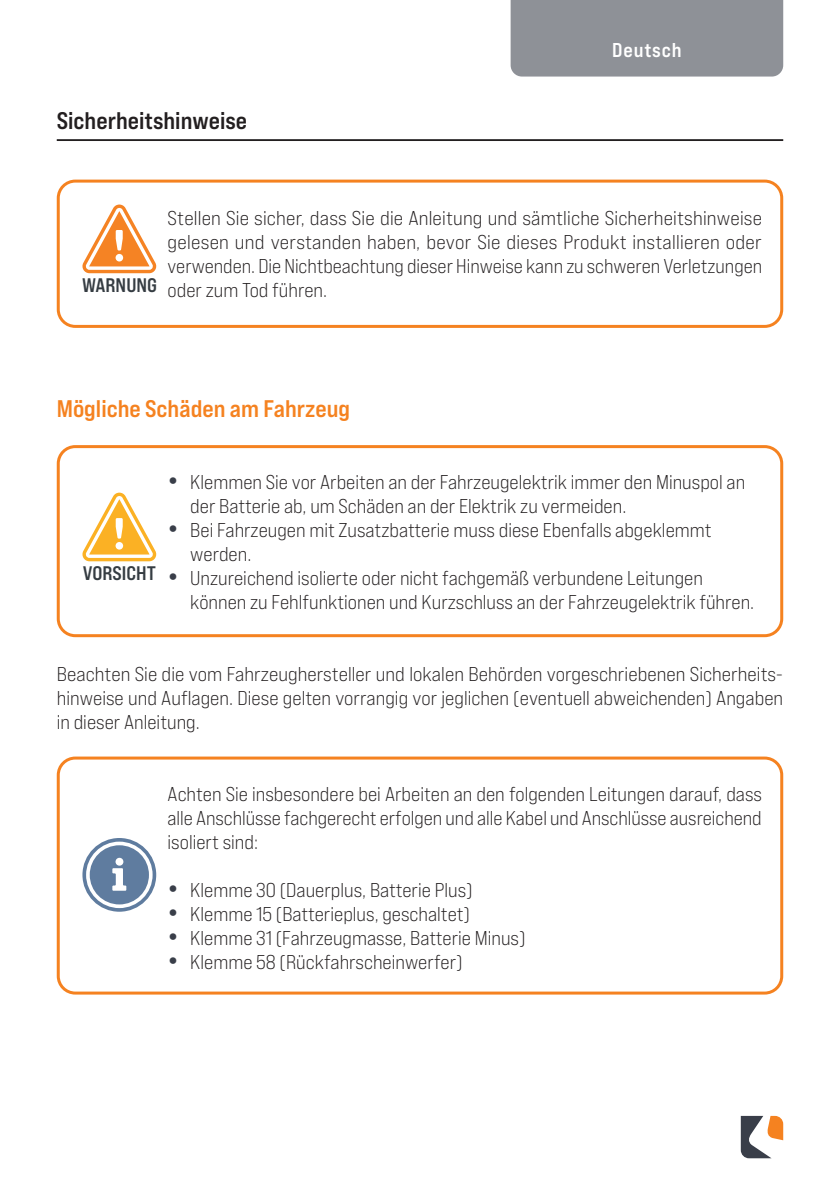
<style>
.page{position:relative;width:840px;height:1191px;background:#fff}
.page>*{position:absolute;margin:0;border:0;box-sizing:border-box;transform-origin:0 0}
.t1{font:24px "Bebas Neue Pro Exp Bd";color:#f58220}
.t2{font:24px "Bebas Neue Pro Exp Bd";color:#231f20}
.t3{font:20px/24px "Bebas Neue Pro Exp Bk";color:#231f20;text-align:justify}
.t4{font:20px "Bebas Neue Pro Exp Bd";letter-spacing:.04em;color:#fff}
.t5{font:19.6px "Bebas Neue Pro Exp Bd";color:#353c42}
.s1{font-family:"Bebas Neue Pro Exp Eb";font-size:28px;color:#393e49}
</style>
<div class="page">
<hr style="left:57px;top:139px;width:725px;height:2px;background:#231f20">
<svg style="left:82px;top:204px;width:74px;height:69px"></svg>
<div style="left:57px;top:180px;width:725px;height:148px;border:3px solid #f58220;border-radius:17px"></div>
<svg style="left:82px;top:492px;width:74px;height:69px"></svg>
<div style="left:57px;top:445px;width:725px;height:192px;border:3px solid #f58220;border-radius:17px"></div>
<svg style="left:82px;top:838px;width:74px;height:73px"></svg>
<div style="left:57px;top:756px;width:725px;height:238px;border:3px solid #f58220;border-radius:17px"></div>
<svg style="left:740px;top:1115px;width:42px;height:43px"></svg>
<div style="left:510px;top:0;width:272px;height:77px;background:#8e9197"></div>
<p class="t2" style="left:57px;top:105px;width:192px">Sicherheitshinweise</p>
<p class="t4" style="left:612px;top:37px;width:71px">Deutsch</p>
<p class="t5" style="left:82px;top:273px;width:76px">WARNUNG</p>
<p class="t3" style="left:167px;top:205px;width:595px">Stellen Sie sicher, dass Sie die Anleitung und sämtliche Sicherheitshinweise gelesen und verstanden haben, bevor Sie dieses Produkt installieren oder verwenden. Die Nichtbeachtung dieser Hinweise kann zu schweren Verletzungen oder zum Tod führen.</p>
<p class="t1" style="left:57px;top:393px;width:295px">Mögliche Schäden am Fahrzeug</p>
<p class="t5" style="left:83px;top:561px;width:75px">VORSICHT</p>
<p class="t3" style="left:190px;top:469px;width:556px;text-indent:-23px"><span class="s1">•</span> Klemmen Sie vor Arbeiten an der Fahrzeugelektrik immer den Minuspol an der Batterie ab, um Schäden an der Elektrik zu vermeiden.</p>
<p class="t3" style="left:190px;top:517px;width:522px;text-indent:-23px"><span class="s1">•</span> Bei Fahrzeugen mit Zusatzbatterie muss diese Ebenfalls abgeklemmt werden.</p>
<p class="t3" style="left:190px;top:565px;width:562px;text-indent:-23px"><span class="s1">•</span> Unzureichend isolierte oder nicht fachgemäß verbundene Leitungen können zu Fehlfunktionen und Kurzschluss an der Fahrzeugelektrik führen.</p>
<p class="t3" style="left:57px;top:661px;width:727px">Beachten Sie die vom Fahrzeughersteller und lokalen Behörden vorgeschriebenen Sicherheits&shy;hinweise und Auflagen. Diese gelten vorrangig vor jeglichen (eventuell abweichenden) Angaben in dieser Anleitung.</p>
<p class="t3" style="left:167px;top:781px;width:595px">Achten Sie insbesondere bei Arbeiten an den folgenden Leitungen darauf, dass alle Anschlüsse fachgerecht erfolgen und alle Kabel und Anschlüsse ausreichend isoliert sind:</p>
<p class="t3" style="left:167px;top:877px;width:306px"><span class="s1">•</span> Klemme 30 (Dauerplus, Batterie Plus)</p>
<p class="t3" style="left:167px;top:901px;width:304px"><span class="s1">•</span> Klemme 15 (Batterieplus, geschaltet)</p>
<p class="t3" style="left:167px;top:925px;width:359px"><span class="s1">•</span> Klemme 31 (Fahrzeugmasse, Batterie Minus)</p>
<p class="t3" style="left:167px;top:949px;width:296px"><span class="s1">•</span> Klemme 58 (Rückfahrscheinwerfer)</p>
</div>
